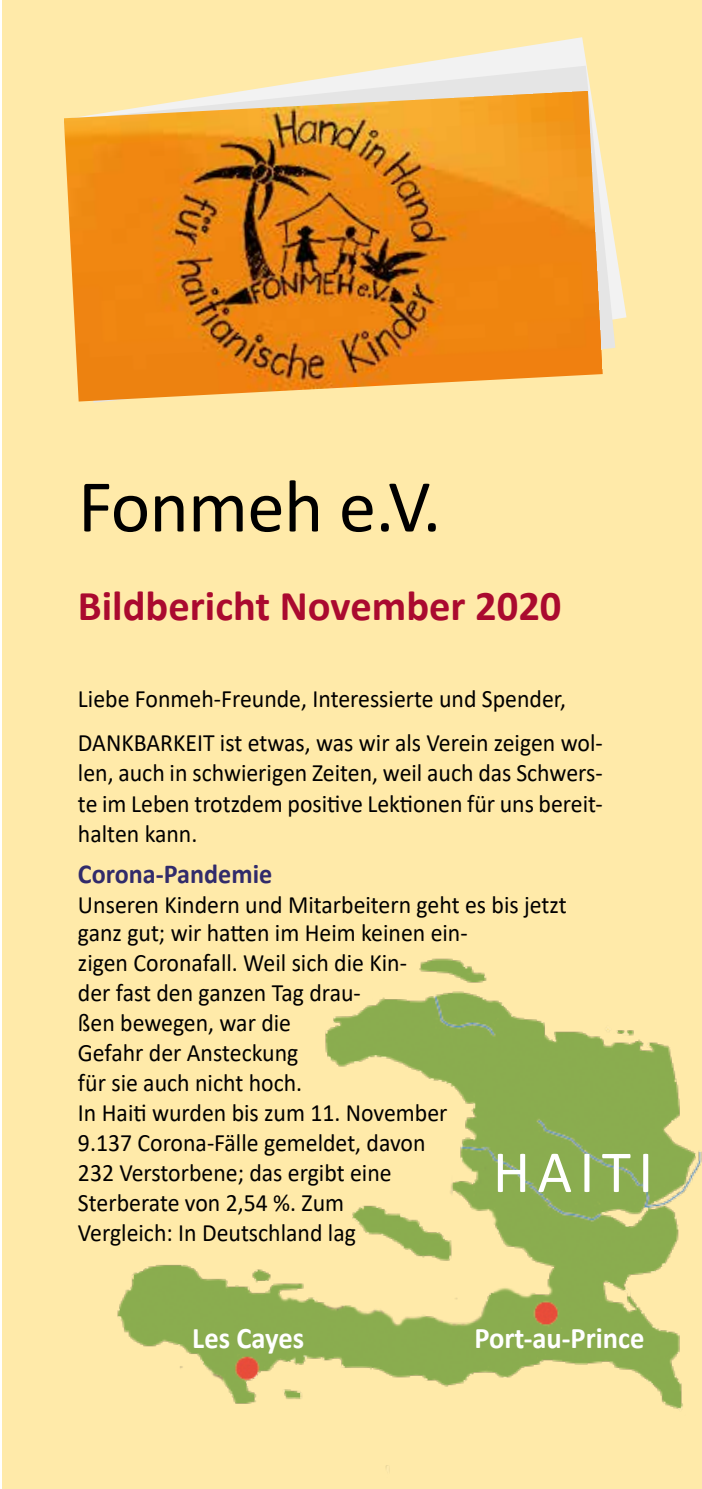
<style>
.page{position:relative;width:702px;height:1489px;background:#fff}
.page>*{position:absolute;margin:0;border:0;box-sizing:border-box;transform-origin:0 0}
.Mitteilungen{font:75px "Calibri";letter-spacing:-.01em;color:#000}
.Mitteilungen-2{font:60px "Calibri";letter-spacing:.12em;color:#fff}
.Mitteilungen-3{font:700 42.5px "Calibri";color:#aa0a2f}
.Titel_1b__12_pt{font:700 30px "Calibri";color:#fff;scale:.95 1}
.Titel_2__11_pt_blau{font:700 27.5px "Calibri";color:#312b6b;scale:.95 1}
.Text_oh__Einzug{font:25px/30px "Calibri";color:#000;scale:.95 1}
</style>
<div class="page">
<div style="left:2px;top:0;width:700px;height:1488px;background:#ffeaa9"></div>
<img style="left:117px;top:958px;width:585px;height:510px">
<svg style="left:401px;top:37px;width:225px;height:311px"></svg>
<svg style="left:78px;top:66px;width:537px;height:336px"></svg>
<img style="left:64px;top:91px;width:538px;height:310px">
<p class="Mitteilungen" style="left:78px;top:454px;width:365px">Fonmeh e.V.</p>
<p class="Mitteilungen-3" style="left:78px;top:575px;width:485px">Bildbericht November 2020</p>
<p class="Text_oh__Einzug" style="left:78px;top:683px;width:515px">Liebe Fonmeh-Freunde, Interessierte und Spender,</p>
<p class="Text_oh__Einzug" style="left:78px;top:727px;width:554px;text-align:justify">DANKBARKEIT ist etwas, was wir als Verein zeigen wol&shy;len, auch in schwierigen Zeiten, weil auch das Schwers&shy;te im Leben trotzdem positive Lektionen für uns bereit&shy;halten kann.</p>
<p class="Titel_2__11_pt_blau" style="left:78px;top:854px;width:206px">Corona-Pandemie</p>
<p class="Text_oh__Einzug" style="left:78px;top:890px;width:516px;line-height:27.2px">Unseren Kindern und Mitarbeitern geht es bis jetzt ganz gut; wir hatten im Heim keinen ein-</p>
<p class="Text_oh__Einzug" style="left:78px;top:946px;width:348px">zigen Coronafall. Weil sich die Kin&shy;der fast den ganzen Tag drau-<br>ßen bewegen, war die<br>Gefahr der Ansteckung<br>für sie auch nicht hoch.</p>
<p class="Text_oh__Einzug" style="left:78px;top:1096px;width:390px">In Haiti wurden bis zum 11. November</p>
<p class="Text_oh__Einzug" style="left:78px;top:1126px;width:367px">9.137 Corona-Fälle gemeldet, davon<br>232 Verstorbene; das ergibt eine</p>
<p class="Text_oh__Einzug" style="left:78px;top:1186px;width:282px">Sterberate von 2,54 %. Zum</p>
<p class="Text_oh__Einzug" style="left:78px;top:1216px;width:294px">Vergleich: In Deutschland lag</p>
<p class="Mitteilungen-2" style="left:493px;top:1130px;width:162px">HAITI</p>
<p class="Titel_1b__12_pt" style="left:192px;top:1316px;width:119px">Les Cayes</p>
<p class="Titel_1b__12_pt" style="left:474px;top:1316px;width:180px">Port-au-Prince</p>
</div>
